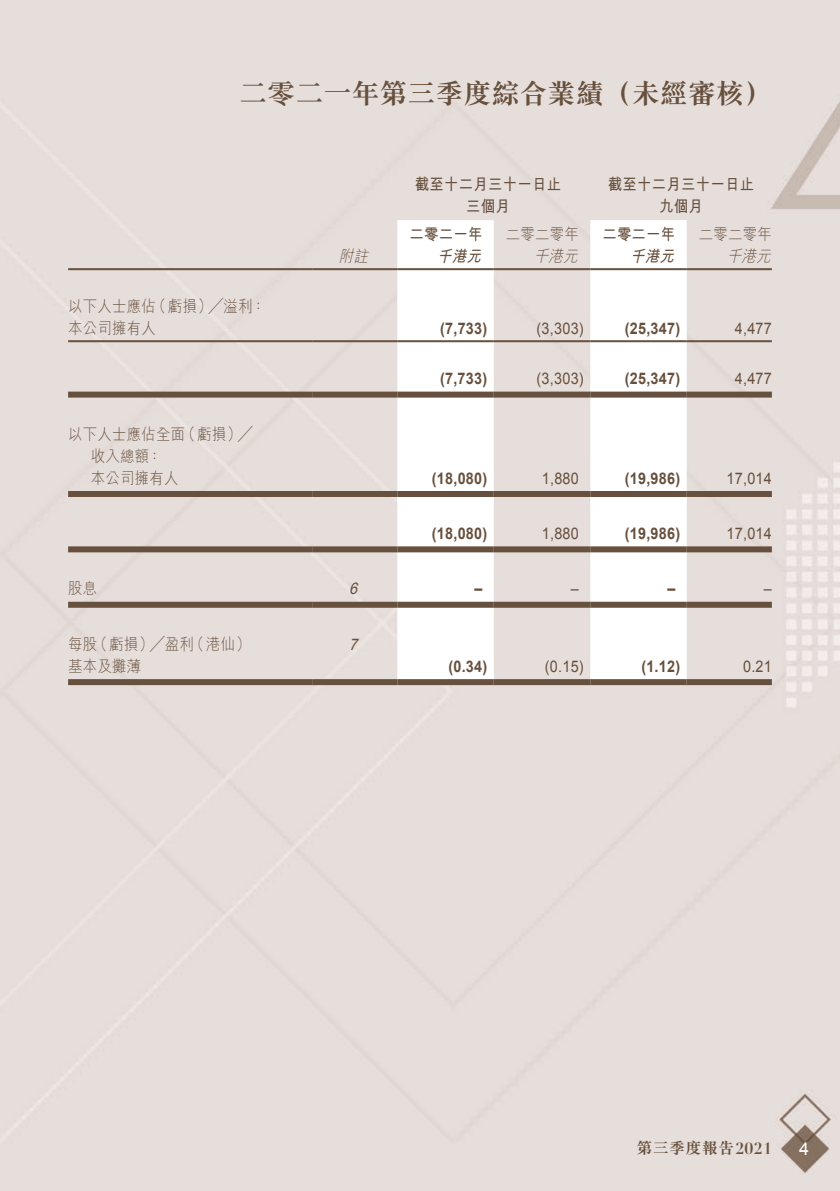
<style>
.page{position:relative;width:840px;height:1191px;background:#fff}
.page>*{position:absolute;margin:0;border:0;box-sizing:border-box;transform-origin:0 0}
.t1{font:700 28px "M Sung HK";color:#67503d}
.t2{font:18px "Arial";color:#fff}
.t3{font:700 16px "Arial";letter-spacing:.015em;color:#67503d;scale:.9 1}
.t4{font:300 16px/22px "M Hei HK";letter-spacing:.015em;color:#67503d;text-align:center;scale:.9 1}
.t5{font:16px "Arial";letter-spacing:.015em;color:#67503d;scale:.9 1}
.t6{font:700 16px/22px "M Hei HK";letter-spacing:.015em;color:#67503d;text-align:center;scale:.9 1}
.t7{font:700 16px "M Sung HK";letter-spacing:.02em;color:#67503d}
.t8{font:italic 300 16px "M Hei HK";color:#67503d;scale:.9 1}
.t9{font:italic 700 16px "M Hei HK";color:#67503d;scale:.9 1}
.t10{font:italic 16px "Arial";color:#67503d;scale:.9 1}
.s1{font-family:"Didot LT Std"}
</style>
<div class="page">
<div style="left:0;top:0;width:839px;height:1191px;background:#e6dedb"></div>
<svg style="left:397px;top:220px;width:289px;height:459px"></svg>
<hr style="left:68px;top:268px;width:244px;height:2px;background:#67503d">
<hr style="left:312px;top:268px;width:85px;height:2px;background:#67503d">
<hr style="left:397px;top:268px;width:96px;height:2px;background:#67503d">
<hr style="left:493px;top:268px;width:97px;height:2px;background:#67503d">
<hr style="left:590px;top:268px;width:96px;height:2px;background:#67503d">
<hr style="left:686px;top:268px;width:85px;height:2px;background:#67503d">
<hr style="left:68px;top:340px;width:244px;height:2px;background:#67503d">
<hr style="left:312px;top:340px;width:85px;height:2px;background:#67503d">
<hr style="left:397px;top:340px;width:96px;height:2px;background:#67503d">
<hr style="left:493px;top:340px;width:97px;height:2px;background:#67503d">
<hr style="left:590px;top:340px;width:96px;height:2px;background:#67503d">
<hr style="left:686px;top:340px;width:85px;height:2px;background:#67503d">
<div style="left:68px;top:391px;width:244px;height:6px;background:#67503d"></div>
<div style="left:312px;top:391px;width:85px;height:6px;background:#67503d"></div>
<div style="left:397px;top:391px;width:96px;height:6px;background:#67503d"></div>
<div style="left:493px;top:391px;width:97px;height:6px;background:#67503d"></div>
<div style="left:590px;top:391px;width:96px;height:6px;background:#67503d"></div>
<div style="left:686px;top:391px;width:85px;height:6px;background:#67503d"></div>
<div style="left:68px;top:491px;width:244px;height:6px;background:#67503d"></div>
<div style="left:312px;top:491px;width:85px;height:6px;background:#67503d"></div>
<div style="left:397px;top:491px;width:96px;height:6px;background:#67503d"></div>
<div style="left:493px;top:491px;width:97px;height:6px;background:#67503d"></div>
<div style="left:590px;top:491px;width:96px;height:6px;background:#67503d"></div>
<div style="left:686px;top:491px;width:85px;height:6px;background:#67503d"></div>
<div style="left:68px;top:546px;width:244px;height:6px;background:#67503d"></div>
<div style="left:312px;top:546px;width:85px;height:6px;background:#67503d"></div>
<div style="left:397px;top:546px;width:96px;height:6px;background:#67503d"></div>
<div style="left:493px;top:546px;width:97px;height:6px;background:#67503d"></div>
<div style="left:590px;top:546px;width:96px;height:6px;background:#67503d"></div>
<div style="left:686px;top:546px;width:85px;height:6px;background:#67503d"></div>
<div style="left:68px;top:602px;width:244px;height:6px;background:#67503d"></div>
<div style="left:312px;top:602px;width:85px;height:6px;background:#67503d"></div>
<div style="left:397px;top:602px;width:96px;height:6px;background:#67503d"></div>
<div style="left:493px;top:602px;width:97px;height:6px;background:#67503d"></div>
<div style="left:590px;top:602px;width:96px;height:6px;background:#67503d"></div>
<div style="left:686px;top:602px;width:85px;height:6px;background:#67503d"></div>
<div style="left:68px;top:679px;width:244px;height:6px;background:#67503d"></div>
<div style="left:312px;top:679px;width:85px;height:6px;background:#67503d"></div>
<div style="left:397px;top:679px;width:96px;height:6px;background:#67503d"></div>
<div style="left:493px;top:679px;width:97px;height:6px;background:#67503d"></div>
<div style="left:590px;top:679px;width:96px;height:6px;background:#67503d"></div>
<div style="left:686px;top:679px;width:85px;height:6px;background:#67503d"></div>
<h1 class="t1" style="left:239px;top:75px;width:534px">二零二一年第三季度綜合業績（未經審核(</h1>
<p class="t4" style="left:152px;top:295px;width:128px">（虧損）╱溢利：</p>
<p class="t4" style="left:68px;top:295px;width:99px">以下人士應佔</p>
<p class="t4" style="left:68px;top:317px;width:99px">本公司擁有人</p>
<p class="t4" style="left:238px;top:422px;width:17px">╱</p>
<p class="t4" style="left:181px;top:422px;width:69px">（虧損(</p>
<p class="t4" style="left:68px;top:422px;width:131px">以下人士應佔全面收入總額：</p>
<p class="t4" style="left:91px;top:466px;width:99px">本公司擁有人</p>
<p class="t4" style="left:68px;top:577px;width:34px">股息</p>
<p class="t4" style="left:93px;top:632px;width:114px">（虧損）╱盈利</p>
<p class="t4" style="left:190px;top:632px;width:69px">（港仙(</p>
<p class="t4" style="left:68px;top:632px;width:34px">每股</p>
<p class="t4" style="left:68px;top:654px;width:83px">基本及攤薄</p>
<p class="t8" style="left:338px;top:245px;width:39px">附註</p>
<p class="t10" style="left:349px;top:578px;width:16px">6</p>
<p class="t10" style="left:349px;top:633px;width:16px">7</p>
<p class="t6" style="left:414px;top:172px;width:164px">截至十二月三十一日止三個月</p>
<p class="t6" style="left:607px;top:172px;width:164px">截至十二月三十一日止九個月</p>
<p class="t4" style="left:698px;top:223px;width:83px">二零二零年</p>
<p class="t4" style="left:505px;top:223px;width:83px">二零二零年</p>
<p class="t6" style="left:409px;top:222px;width:83px">二零二一年</p>
<p class="t6" style="left:602px;top:222px;width:83px">二零二一年</p>
<p class="t9" style="left:437px;top:245px;width:55px">千港元</p>
<p class="t8" style="left:533px;top:245px;width:55px">千港元</p>
<p class="t9" style="left:630px;top:245px;width:55px">千港元</p>
<p class="t8" style="left:726px;top:245px;width:55px">千港元</p>
<p class="t3" style="left:440px;top:318px;width:54px">)7,733(</p>
<p class="t5" style="left:536px;top:318px;width:54px">)3,303(</p>
<p class="t3" style="left:624px;top:318px;width:63px">)25,347(</p>
<p class="t5" style="left:734px;top:318px;width:43px">4,477</p>
<p class="t3" style="left:440px;top:368px;width:54px">)7,733(</p>
<p class="t5" style="left:536px;top:368px;width:54px">)3,303(</p>
<p class="t3" style="left:624px;top:368px;width:63px">)25,347(</p>
<p class="t5" style="left:734px;top:368px;width:43px">4,477</p>
<p class="t3" style="left:431px;top:467px;width:63px">)18,080(</p>
<p class="t5" style="left:541px;top:467px;width:43px">1,880</p>
<p class="t3" style="left:624px;top:467px;width:63px">)19,986(</p>
<p class="t5" style="left:726px;top:467px;width:52px">17,014</p>
<p class="t3" style="left:431px;top:522px;width:63px">)18,080(</p>
<p class="t5" style="left:541px;top:523px;width:43px">1,880</p>
<p class="t3" style="left:624px;top:522px;width:63px">)19,986(</p>
<p class="t5" style="left:726px;top:523px;width:52px">17,014</p>
<p class="t3" style="left:474px;top:578px;width:10px">–</p>
<p class="t5" style="left:570px;top:578px;width:10px">–</p>
<p class="t3" style="left:667px;top:578px;width:10px">–</p>
<p class="t5" style="left:763px;top:578px;width:10px">–</p>
<p class="t3" style="left:448px;top:655px;width:45px">)0.34(</p>
<p class="t5" style="left:544px;top:655px;width:45px">)0.15(</p>
<p class="t3" style="left:641px;top:655px;width:45px">)1.12(</p>
<p class="t5" style="left:742px;top:655px;width:33px">0.21</p>
<p class="t7" style="left:636px;top:1137px;width:137px">第三季度報告<span class="s1">2021</span></p>
<p class="t2" style="left:798px;top:1137px;width:12px">4</p>
</div>
